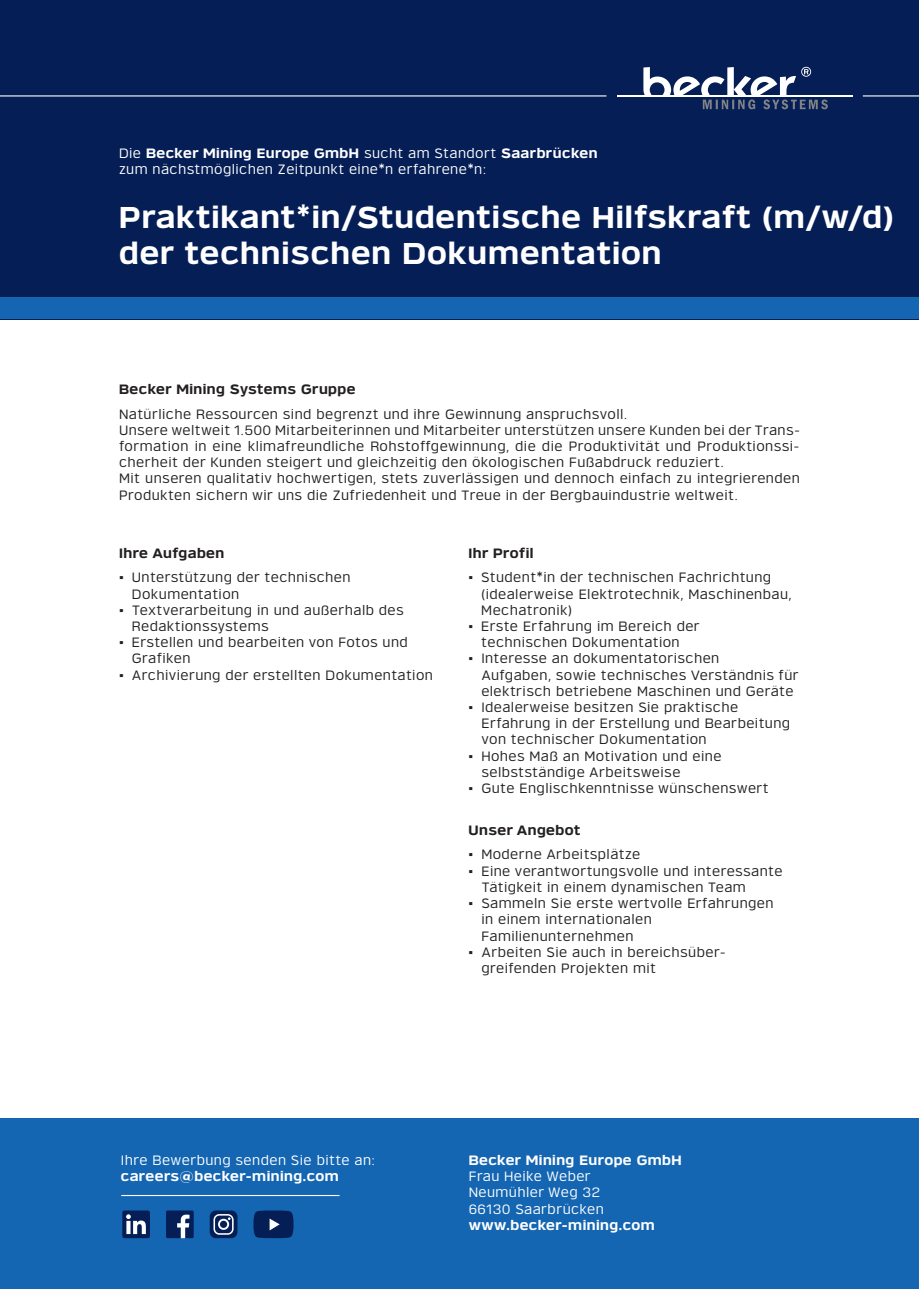
<style>
.page{position:relative;width:919px;height:1289px;background:#fff}
.page>*{position:absolute;margin:0;border:0;box-sizing:border-box;transform-origin:0 0}
.t1{font:700 30px/36px "Verbatim";letter-spacing:.03em;color:#fff}
.t2{font:13.5px/16.2px "Verbatim";letter-spacing:.03em;color:#231f20}
.t3{font:13.5px/16.2px "Verbatim";letter-spacing:.03em;color:#fff}
.t4{font:700 13.5px "Verbatim";letter-spacing:.03em;color:#fff}
.t5{font:700 13.5px "Verbatim";letter-spacing:.03em;color:#231f20}
.s1{font-weight:700}
.s2{font-family:"Franklin Gothic"}
</style>
<div class="page">
<div style="left:0;top:1118px;width:918px;height:170px;background:#1465b2"></div>
<svg style="left:166px;top:1210px;width:28px;height:28px"></svg>
<svg style="left:253px;top:1210px;width:40px;height:28px"></svg>
<div style="left:210px;top:1210px;width:27px;height:28px;background:#051e56;border-radius:6px"></div>
<svg style="left:213px;top:1214px;width:20px;height:20px"></svg>
<div style="left:122px;top:1210px;width:28px;height:28px;background:#051e56;border-radius:2px"></div>
<svg style="left:126px;top:1214px;width:20px;height:19px"></svg>
<hr style="left:121px;top:1194px;width:218px;height:1px;background:#fff">
<div style="left:0;top:0;width:918px;height:319px;background:#051e56"></div>
<hr style="left:0;top:95px;width:606px;height:1px;background:#fff">
<hr style="left:862px;top:95px;width:56px;height:1px;background:#fff">
<hr style="left:617px;top:95px;width:235px;height:1px;background:#fff">
<svg style="left:643px;top:67px;width:184px;height:42px"></svg>
<div style="left:0;top:298px;width:918px;height:21px;background:#1465b2"></div>
<p class="t3" style="left:119px;top:145px;width:480px">Die <span class="s1">Becker Mining Europe GmbH</span> sucht am Standort <span class="s1">Saarbrücken </span>zum nächstmöglichen Zeitpunkt eine*n erfahrene*n:</p>
<h1 class="t1" style="left:119px;top:200px;width:776px">Praktikant*in/Studentische Hilfskraft (m/w/d) der technischen Dokumentation</h1>
<p class="t5" style="left:119px;top:381px;width:238px">Becker Mining Systems Gruppe</p>
<p class="t2" style="left:119px;top:406px;width:682px">Natürliche Ressourcen sind begrenzt und ihre Gewinnung anspruchsvoll.<br>Unsere weltweit 1.500 Mitarbeiterinnen und Mitarbeiter unterstützen unsere Kunden bei der Trans&shy;formation in eine klimafreundliche Rohstoffgewinnung, die die Produktivität und Produktionssi&shy;cherheit der Kunden steigert und gleichzeitig den ökologischen Fußabdruck reduziert.<br>Mit unseren qualitativ hochwertigen, stets zuverlässigen und dennoch einfach zu integrierenden Produkten sichern wir uns die Zufriedenheit und Treue in der Bergbauindustrie weltweit.</p>
<p class="t5" style="left:119px;top:544px;width:107px">Ihre Aufgaben</p>
<p class="t2" style="left:132px;top:569px;width:220px;text-indent:-13px"><span class="s2">▪</span> Unterstützung der technischen<br>Dokumentation</p>
<p class="t2" style="left:132px;top:602px;width:273px;text-indent:-13px"><span class="s2">▪</span> Textverarbeitung in und außerhalb des<br>Redaktionssystems</p>
<p class="t2" style="left:132px;top:634px;width:277px;text-indent:-13px"><span class="s2">▪</span> Erstellen und bearbeiten von Fotos und<br>Grafiken</p>
<p class="t2" style="left:119px;top:666px;width:315px"><span class="s2">▪</span> Archivierung der erstellten Dokumentation</p>
<p class="t5" style="left:468px;top:544px;width:66px">Ihr Profil</p>
<p class="t2" style="left:481px;top:569px;width:312px;text-indent:-13px"><span class="s2">▪</span> Student*in der technischen Fachrichtung (idealerweise Elektrotechnik, Maschinenbau,<br>Mechatronik)</p>
<p class="t2" style="left:468px;top:618px;width:233px;text-align:center"><span class="s2">▪</span> Erste Erfahrung im Bereich der technischen Dokumentation</p>
<p class="t2" style="left:481px;top:650px;width:319px;text-indent:-13px"><span class="s2">▪</span> Interesse an dokumentatorischen<br>Aufgaben, sowie technisches Verständnis für elektrisch betriebene Maschinen und Geräte</p>
<p class="t2" style="left:481px;top:699px;width:310px;text-indent:-13px"><span class="s2">▪</span> Idealerweise besitzen Sie praktische<br>Erfahrung in der Erstellung und Bearbeitung von technischer Dokumentation</p>
<p class="t2" style="left:481px;top:747px;width:242px;text-indent:-13px"><span class="s2">▪</span> Hohes Maß an Motivation und eine selbstständige Arbeitsweise</p>
<p class="t2" style="left:468px;top:780px;width:301px"><span class="s2">▪</span> Gute Englischkenntnisse wünschenswert</p>
<p class="t5" style="left:468px;top:821px;width:113px">Unser Angebot</p>
<p class="t2" style="left:468px;top:846px;width:173px"><span class="s2">▪</span> Moderne Arbeitsplätze</p>
<p class="t2" style="left:481px;top:862px;width:302px;text-indent:-13px"><span class="s2">▪</span> Eine verantwortungsvolle und interessante<br>Tätigkeit in einem dynamischen Team</p>
<p class="t2" style="left:481px;top:895px;width:294px;text-indent:-13px"><span class="s2">▪</span> Sammeln Sie erste wertvolle Erfahrungen in einem internationalen<br>Familienunternehmen</p>
<p class="t2" style="left:481px;top:943px;width:246px;text-indent:-13px"><span class="s2">▪</span> Arbeiten Sie auch in bereichsüber&shy;greifenden Projekten mit</p>
<p class="t3" style="left:121px;top:1152px;width:256px">Ihre Bewerbung senden Sie bitte an:</p>
<p class="t4" style="left:121px;top:1168px;width:219px">careers@becker-mining.com</p>
<p class="t4" style="left:468px;top:1151px;width:214px">Becker Mining Europe GmbH</p>
<p class="t3" style="left:468px;top:1168px;width:137px">Frau Heike Weber<br>Neumühler Weg 32<br>66130 Saarbrücken</p>
<p class="t4" style="left:468px;top:1216px;width:188px">www.becker-mining.com</p>
</div>
